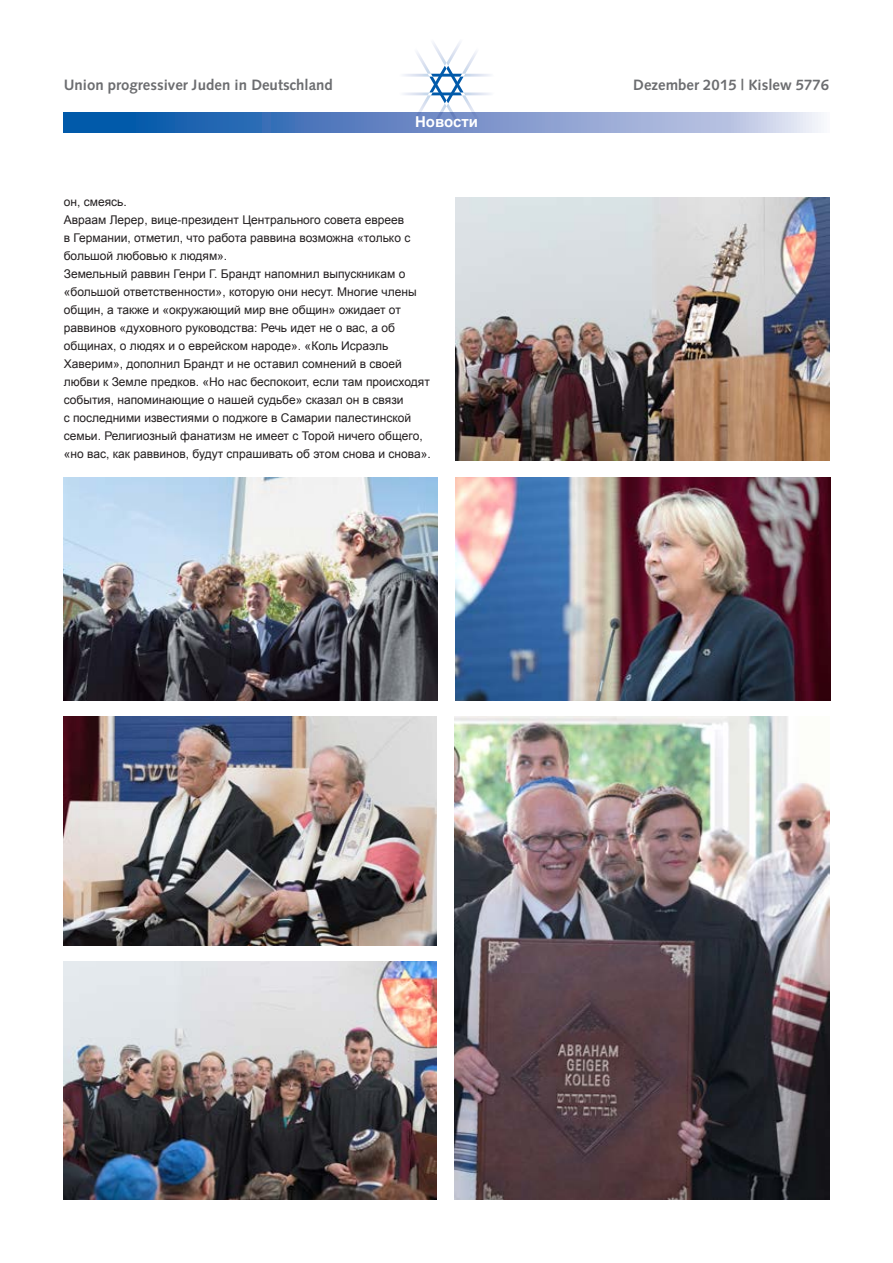
<style>
.page{position:relative;width:893px;height:1263px;background:#fff}
.page>*{position:absolute;margin:0;border:0;box-sizing:border-box;transform-origin:0 0}
.t1{font:700 15px "Syntax";color:#6c6d70}
.t2{font:700 15px "Arial";color:#fff}
.t3{font:12px/18px "Arial";color:#231f20}
</style>
<div class="page">
<svg style="left:64px;top:113px;width:757px;height:19px;background:#6b91c8"></svg>
<svg style="left:398px;top:42px;width:96px;height:88px"></svg>
<img style="left:455px;top:478px;width:375px;height:222px">
<img style="left:454px;top:716px;width:375px;height:483px">
<img style="left:64px;top:478px;width:373px;height:223px">
<img style="left:64px;top:717px;width:372px;height:228px">
<img style="left:64px;top:961px;width:372px;height:238px">
<img style="left:455px;top:197px;width:374px;height:263px">
<p class="t1" style="left:64px;top:76px;width:271px">Union progressiver Juden in Deutschland</p>
<p class="t1" style="left:633px;top:76px;width:197px">Dezember 2015 | Kislew 5776</p>
<p class="t2" style="left:415px;top:112px;width:64px">Новости</p>
<p class="t3" style="left:64px;top:193px;width:64px">он, смеясь.</p>
<p class="t3" style="left:64px;top:211px;width:348px">Авраам Лерер, вице-президент Центрального совета евреев в Германии, отметил, что работа раввина возможна «только с большой любовью к людям».</p>
<p class="t3" style="left:64px;top:265px;width:368px">Земельный раввин Генри Г. Брандт напомнил выпускникам о «большой ответственности», которую они несут. Многие члены общин, а также и «окружающий мир вне общин» ожидает от раввинов «духовного руководства: Речь идет не о вас, а об общинах, о людях и о еврейском народе». «Коль Исраэль Хаверим», дополнил Брандт и не оставил сомнений в своей любви к Земле предков. «Но нас беспокоит, если там происходят события, напоминающие о нашей судьбе» сказал он в связи<br>с последними известиями о поджоге в Самарии палестинской семьи. Религиозный фанатизм не имеет с Торой ничего общего, «но вас, как раввинов, будут спрашивать об этом снова и снова».</p>
</div>
